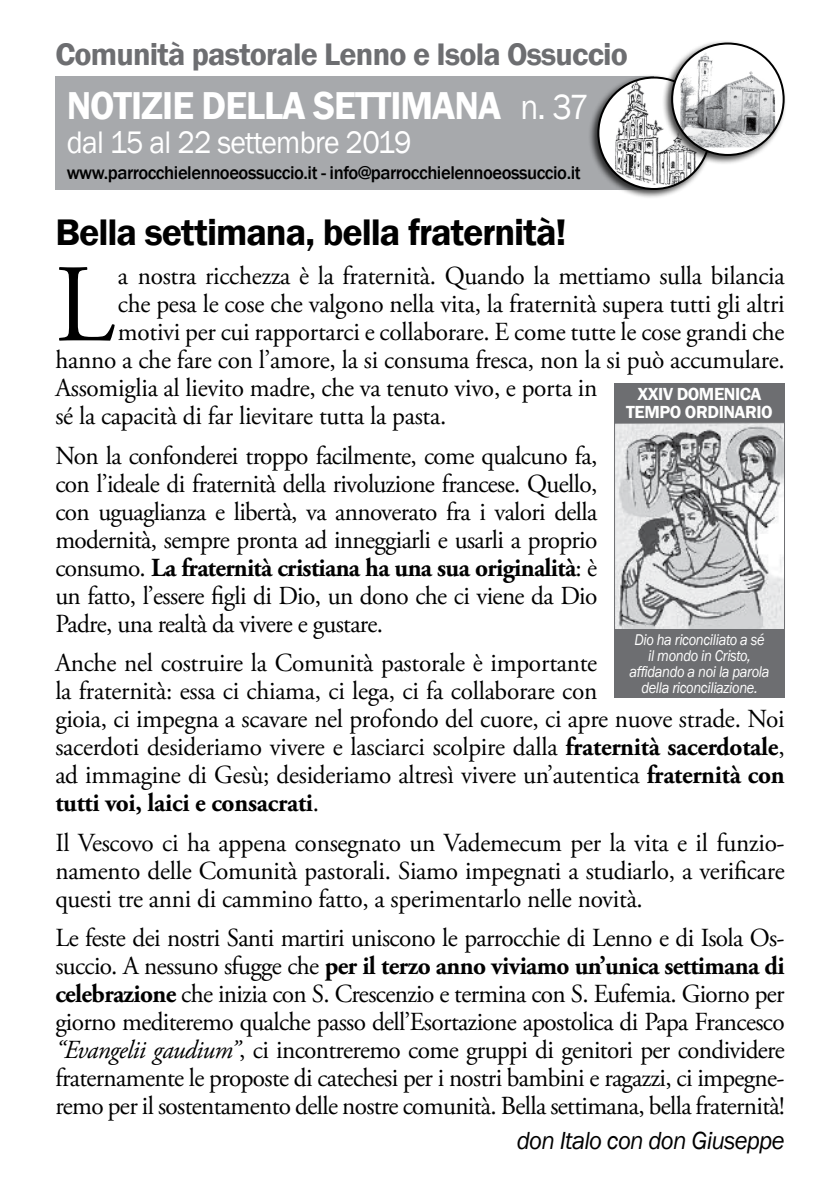
<style>
.page{position:relative;width:840px;height:1191px;background:#fff}
.page>*{position:absolute;margin:0;border:0;box-sizing:border-box;transform-origin:0 0}
.t1{font:110.4px "Adobe Garamond Pro";color:#000}
.t2{font:600 40px "Franklin Gothic";letter-spacing:-.025em;color:#fff;scale:.95 1}
.t3{font:600 38px "Franklin Gothic";letter-spacing:-.025em;color:#000}
.t4{font:600 32px "Franklin Gothic";letter-spacing:-.025em;color:#6d6e71}
.t5{font:32px "Franklin Gothic";letter-spacing:-.025em;color:#fff;scale:.93 1}
.t6{font:26px/28px "Adobe Garamond Pro";letter-spacing:-.01em;color:#000;text-align:justify}
.t7{font:italic 25.4px "Franklin Gothic";letter-spacing:-.03em;color:#000}
.t8{font:500 19px "Franklin Gothic";letter-spacing:-.025em;color:#000}
.t9{font:600 18px/18px "Franklin Gothic";letter-spacing:-.025em;color:#fff;text-align:center}
.t10{font:italic 16px/16px "Franklin Gothic";letter-spacing:-.025em;color:#fff;text-align:center;scale:.9 1}
.s1{font-weight:400;font-size:36px}
.s2{font-weight:700}
.s3{font-style:italic}
</style>
<div class="page">
<div style="left:55px;top:77px;width:598px;height:113px;background:#a7a9ac"></div>
<div style="left:588px;top:74px;width:125px;height:125px;background:#000;opacity:.75"></div>
<svg style="left:598px;top:78px;width:111px;height:111px"></svg>
<img style="left:614px;top:78px;width:83px;height:107px">
<div style="left:661px;top:40px;width:126px;height:125px;background:#000;opacity:.75"></div>
<svg style="left:671px;top:44px;width:112px;height:111px"></svg>
<img style="left:679px;top:51px;width:96px;height:96px">
<div style="left:670px;top:43px;width:114px;height:113px;border:2px solid #000;border-radius:50%"></div>
<div style="left:614px;top:383px;width:170px;height:39px;background:#6d6e71"></div>
<img style="left:616px;top:424px;width:166px;height:205px">
<div style="left:614px;top:422px;width:170px;height:216px;border:1px solid #6d6e71"></div>
<div style="left:614px;top:629px;width:170px;height:68px;background:#6d6e71"></div>
<p class="t4" style="left:55px;top:35px;width:574px">Comunità pastorale Lenno e Isola Ossuccio</p>
<h2 class="t2" style="left:67px;top:81px;width:551px">NOTIZIE DELLA SETTIMANA <span class="s1">n. 37</span></h2>
<p class="t5" style="left:67px;top:123px;width:372px">dal 15 al 22 settembre 2019</p>
<p class="t8" style="left:67px;top:161px;width:515px">www.parrocchielennoeossuccio.it - info@parrocchielennoeossuccio.it</p>
<h3 class="t3" style="left:55px;top:209px;width:512px">Bella settimana, bella fraternità!</h3>
<h1 class="t1" style="left:55px;top:239px;width:61px">L</h1>
<p class="t6" style="left:118px;top:263px;width:668px">a nostra ricchezza è la fraternità. Quando la mettiamo sulla bilancia</p>
<p class="t6" style="left:118px;top:291px;width:668px">che pesa le cose che valgono nella vita, la fraternità supera tutti gli altri</p>
<p class="t6" style="left:118px;top:319px;width:668px">motivi per cui rapportarci e collaborare. E come tutte le cose grandi che</p>
<p class="t6" style="left:55px;top:347px;width:730px">hanno a che fare con l’amore, la si consuma fresca, non la si può accumulare.</p>
<p class="t6" style="left:55px;top:375px;width:543px">Assomiglia al lievito madre, che va tenuto vivo, e porta in</p>
<p class="t6" style="left:55px;top:403px;width:392px">sé la capacità di far lievitare tutta la pasta.</p>
<p class="t6" style="left:55px;top:442px;width:543px">Non la confonderei troppo facilmente, come qualcuno fa, con l’ideale di fraternità della rivoluzione francese. Quello, con uguaglianza e libertà, va annoverato fra i valori della modernità, sempre pronta ad inneggiarli e usarli a proprio consumo. <span class="s2">La fraternità cristiana ha una sua originalità</span>: è un fatto, l’essere figli di Dio, un dono che ci viene da Dio Padre, una realtà da vivere e gustare.</p>
<p class="t6" style="left:55px;top:650px;width:730px;text-align:left">Anche nel costruire la Comunità pastorale è importante<br>la fraternità: essa ci chiama, ci lega, ci fa collaborare con<br>gioia, ci impegna a scavare nel profondo del cuore, ci apre nuove strade. Noi sacerdoti desideriamo vivere e lasciarci scolpire dalla <span class="s2">fraternità sacerdotale</span>, ad immagine di Gesù; desideriamo altresì vivere un’autentica <span class="s2">fraternità con tutti voi, laici e consacrati</span>.</p>
<p class="t6" style="left:55px;top:829px;width:730px">Il Vescovo ci ha appena consegnato un Vademecum per la vita e il funzio&shy;namento delle Comunità pastorali. Siamo impegnati a studiarlo, a verificare questi tre anni di cammino fatto, a sperimentarlo nelle novità.</p>
<p class="t6" style="left:55px;top:924px;width:730px">Le feste dei nostri Santi martiri uniscono le parrocchie di Lenno e di Isola Os&shy;succio. A nessuno sfugge che <span class="s2">per il terzo anno viviamo un’unica settimana di celebrazione</span> che inizia con S. Crescenzio e termina con S. Eufemia. Giorno per giorno mediteremo qualche passo dell’Esortazione apostolica di Papa Francesco <span class="s3">“Evangelii gaudium”</span>, ci incontreremo come gruppi di genitori per condividere fraternamente le proposte di catechesi per i nostri bambini e ragazzi, ci impegne&shy;remo per il sostentamento delle nostre comunità. Bella settimana, bella fraternità!</p>
<p class="t7" style="left:516px;top:1125px;width:269px">don Italo con don Giuseppe</p>
<p class="t9" style="left:626px;top:385px;width:148px">XXIV DOMENICA<br>TEMPO ORDINARIO</p>
<p class="t10" style="left:629px;top:632px;width:157px">Dio ha riconciliato a sé il mondo in Cristo, affidando a noi la parola della riconciliazione.</p>
</div>
